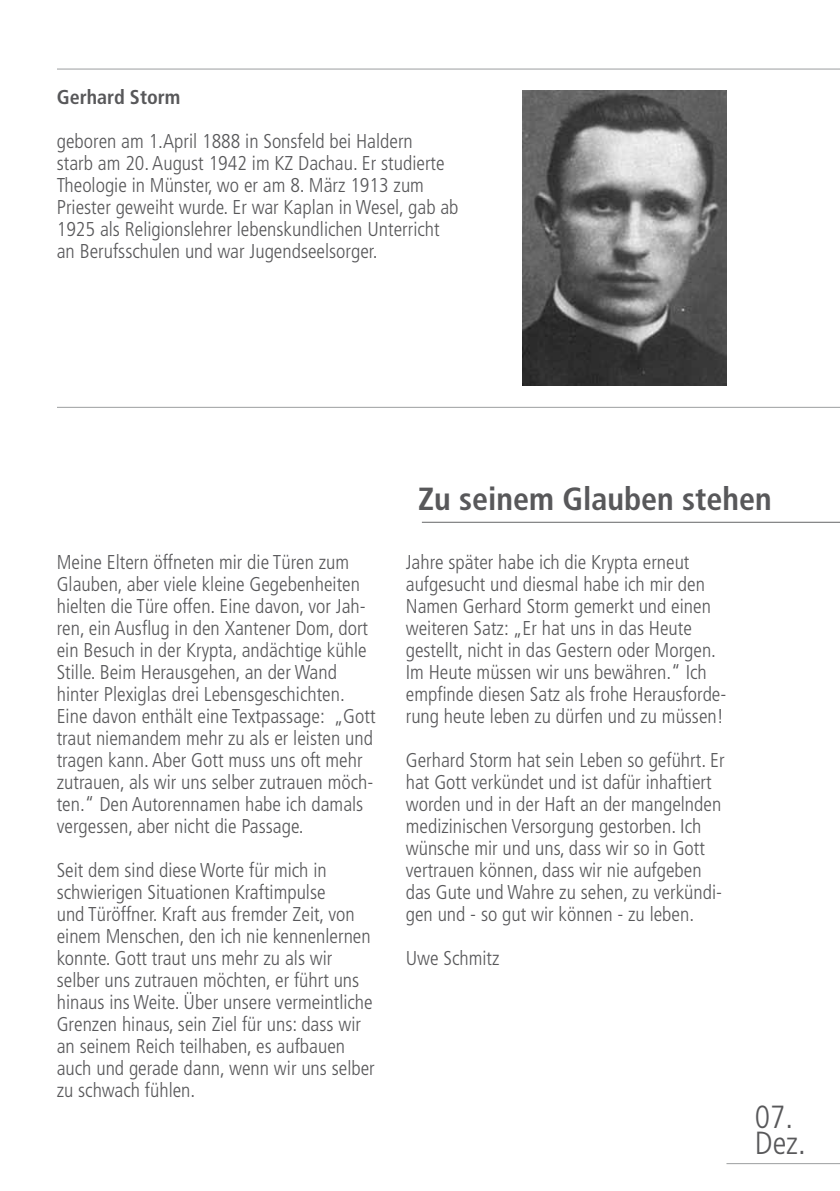
<style>
.page{position:relative;width:840px;height:1191px;background:#fff}
.page>*{position:absolute;margin:0;border:0;box-sizing:border-box;transform-origin:0 0}
.t1{font:700 condensed 32px "Frutiger";color:#58585a}
.t2{font:300 condensed 32px/26px "Frutiger";color:#58585a}
.t3{font:300 condensed 20px/22px "Frutiger";color:#58585a}
.t4{font:700 condensed 20px "Frutiger";color:#58585a}
</style>
<div class="page">
<svg style="left:57px;top:69px;width:782px;height:339px"></svg>
<hr style="left:726px;top:1163px;width:113px;height:1px;background:#9c9e9f">
<img style="left:522px;top:91px;width:204px;height:295px">
<hr style="left:421px;top:522px;width:418px;height:1px;background:#646567">
<p class="t4" style="left:57px;top:85px;width:125px">Gerhard Storm</p>
<p class="t3" style="left:57px;top:130px;width:403px">geboren am 1.April 1888 in Sonsfeld bei Haldern<br>starb am 20. August 1942 im KZ Dachau. Er studierte Theologie in Münster, wo er am 8. März 1913 zum Priester geweiht wurde. Er war Kaplan in Wesel, gab ab 1925 als Religionslehrer lebenskundlichen Unterricht an Berufsschulen und war Jugendseelsorger.</p>
<p class="t3" style="left:57px;top:551px;width:320px">Meine Eltern öffneten mir die Türen zum Glauben, aber viele kleine Gegebenheiten hielten die Türe offen. Eine davon, vor Jah&shy;ren, ein Ausflug in den Xantener Dom, dort ein Besuch in der Krypta, andächtige kühle Stille. Beim Herausgehen, an der Wand hinter Plexiglas drei Lebensgeschichten.<br>Eine davon enthält eine Textpassage: „Gott traut niemandem mehr zu als er leisten und tragen kann. Aber Gott muss uns oft mehr zutrauen, als wir uns selber zutrauen möch&shy;ten.“ Den Autorennamen habe ich damals vergessen, aber nicht die Passage.</p>
<p class="t3" style="left:57px;top:859px;width:319px">Seit dem sind diese Worte für mich in schwierigen Situationen Kraftimpulse<br>und Türöffner. Kraft aus fremder Zeit, von einem Menschen, den ich nie kennenlernen konnte. Gott traut uns mehr zu als wir selber uns zutrauen möchten, er führt uns hinaus ins Weite. Über unsere vermeintliche Grenzen hinaus, sein Ziel für uns: dass wir an seinem Reich teilhaben, es aufbauen auch und gerade dann, wenn wir uns selber zu schwach fühlen.</p>
<h1 class="t1" style="left:418px;top:479px;width:355px">Zu seinem Glauben stehen</h1>
<p class="t3" style="left:405px;top:551px;width:322px">Jahre später habe ich die Krypta erneut aufgesucht und diesmal habe ich mir den Namen Gerhard Storm gemerkt und einen weiteren Satz: „Er hat uns in das Heute gestellt, nicht in das Gestern oder Morgen.<br>Im Heute müssen wir uns bewähren.“ Ich empfinde diesen Satz als frohe Herausforde&shy;rung heute leben zu dürfen und zu müssen!</p>
<p class="t3" style="left:405px;top:749px;width:320px">Gerhard Storm hat sein Leben so geführt. Er hat Gott verkündet und ist dafür inhaftiert worden und in der Haft an der mangelnden medizinischen Versorgung gestorben. Ich wünsche mir und uns, dass wir so in Gott vertrauen können, dass wir nie aufgeben das Gute und Wahre zu sehen, zu verkündi&shy;gen und - so gut wir können - zu leben.</p>
<p class="t3" style="left:405px;top:947px;width:95px">Uwe Schmitz</p>
<h1 class="t2" style="left:754px;top:1104px;width:52px">07.<br>Dez.</h1>
</div>
